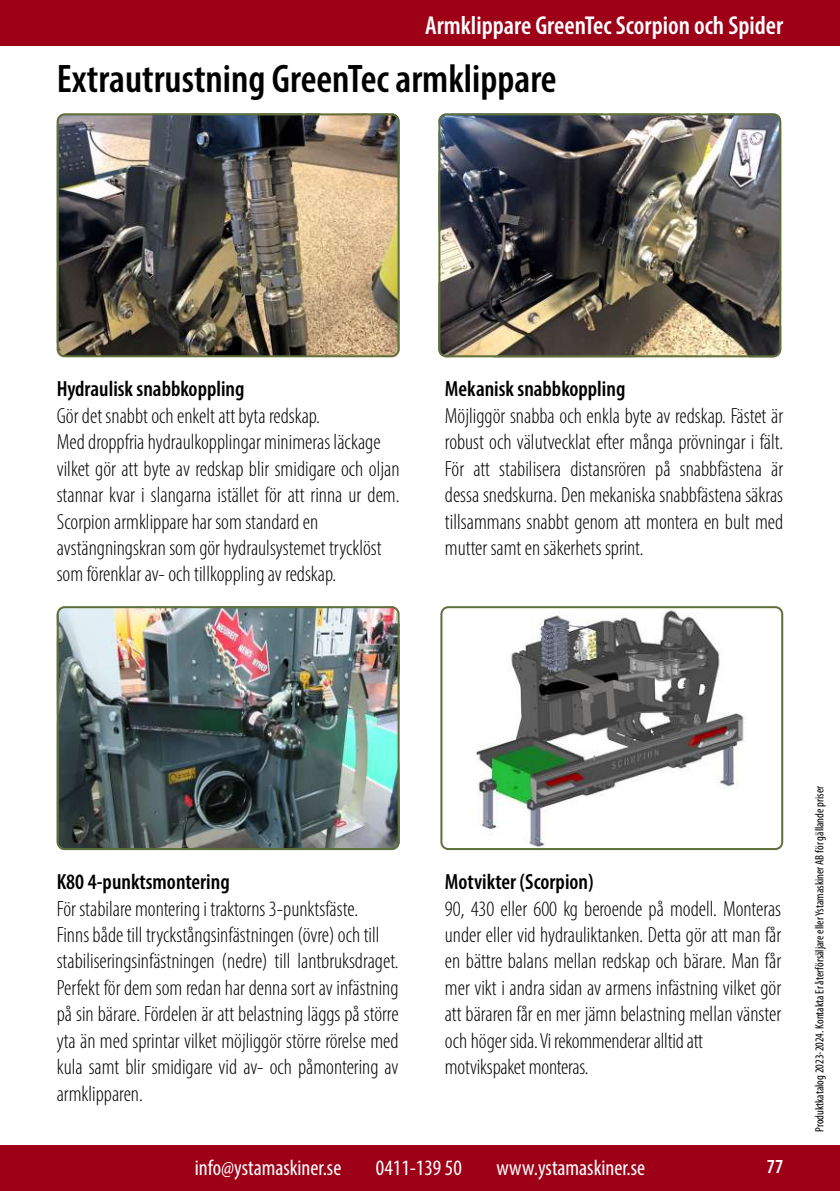
<style>
.page{position:relative;width:840px;height:1191px;background:#fff}
.page>*{position:absolute;margin:0;border:0;box-sizing:border-box;transform-origin:0 0}
.t1{font:600 condensed 40px "Myriad Pro";color:#000}
.t2{font:600 condensed 26px "Myriad Pro";color:#fff}
.t3{font:300 condensed 22px/26.4px "Myriad Pro";color:#000}
.t4{font:600 condensed 22px "Myriad Pro";color:#000}
.t5{font:condensed 22px "Myriad Pro";color:#fff}
.t6{font:600 condensed 20px "Myriad Pro";color:#fff}
.t7{font:condensed 12px "Myriad Pro";color:#000}
</style>
<div class="page">
<div style="left:0;top:0;width:839px;height:45px;background:#9e0117"></div>
<div style="left:0;top:1145px;width:839px;height:46px;background:#9e0117"></div>
<img style="left:441px;top:114px;width:339px;height:243px">
<div style="left:438px;top:113px;width:342px;height:244px;border:2px solid #5f6f39;border-radius:7px"></div>
<img style="left:57px;top:607px;width:342px;height:243px">
<div style="left:57px;top:606px;width:342px;height:244px;border:2px solid #5f6f39;border-radius:7px"></div>
<img style="left:57px;top:114px;width:342px;height:242px">
<div style="left:57px;top:113px;width:342px;height:244px;border:2px solid #5f6f39;border-radius:7px"></div>
<img style="left:476px;top:610px;width:270px;height:237px">
<div style="left:440px;top:606px;width:342px;height:244px;border:2px solid #5f6f39;border-radius:7px"></div>
<p class="t2" style="left:425px;top:9px;width:359px">Armklippare GreenTec Scorpion och Spider</p>
<h1 class="t1" style="left:57px;top:54px;width:501px">Extrautrustning GreenTec armklippare</h1>
<p class="t4" style="left:57px;top:375px;width:189px">Hydraulisk snabbkoppling</p>
<p class="t3" style="left:57px;top:402px;width:344px">Gör det snabbt och enkelt att byta redskap.<br>Med droppfria hydraulkopplingar minimeras läckage vilket gör att byte av redskap blir smidigare och oljan stannar kvar i slangarna istället för att rinna ur dem.<br>Scorpion armklippare har som standard en avstängningskran som gör hydraulsystemet trycklöst som förenklar av- och tillkoppling av redskap.</p>
<p class="t4" style="left:444px;top:375px;width:182px">Mekanisk snabbkoppling</p>
<p class="t3" style="left:444px;top:402px;width:339px;text-align:justify">Möjliggör snabba och enkla byte av redskap. Fästet är robust och välutvecklat efter många prövningar i fält.<br>För att stabilisera distansrören på snabbfästena är dessa snedskurna. Den mekaniska snabbfästena säkras tillsammans snabbt genom att montera en bult med mutter samt en säkerhets sprint.</p>
<p class="t4" style="left:57px;top:868px;width:174px">K80 4-punktsmontering</p>
<p class="t3" style="left:57px;top:895px;width:343px">För stabilare montering i traktorns 3-punktsfäste.<br>Finns både till tryckstångsinfästningen (övre) och till stabiliseringsinfästningen (nedre) till lantbruksdraget.<br>Perfekt för dem som redan har denna sort av infästning på sin bärare. Fördelen är att belastning läggs på större yta än med sprintar vilket möjliggör större rörelse med kula samt blir smidigare vid av- och påmontering av armklipparen.</p>
<p class="t4" style="left:444px;top:868px;width:150px">Motvikter (Scorpion)</p>
<p class="t3" style="left:444px;top:895px;width:337px">90, 430 eller 600 kg beroende på modell. Monteras under eller vid hydrauliktanken. Detta gör att man får en bättre balans mellan redskap och bärare. Man får mer vikt i andra sidan av armens infästning vilket gör att bäraren får en mer jämn belastning mellan vänster och höger sida. Vi rekommenderar alltid att motvikspaket monteras.</p>
<p class="t5" style="left:195px;top:1154px;width:148px">info@ystamaskiner.se</p>
<p class="t5" style="left:375px;top:1154px;width:87px">0411-139 50</p>
<p class="t5" style="left:496px;top:1154px;width:150px">www.ystamaskiner.se</p>
<p class="t6" style="left:766px;top:1154px;width:18px">77</p>
<p class="t7" style="left:811px;top:1131px;width:347px;rotate:-90deg">Produktkatalog 2023-2024. Kontakta Er återförsäljare eller Ystamaskiner AB för gällande priser</p>
</div>
